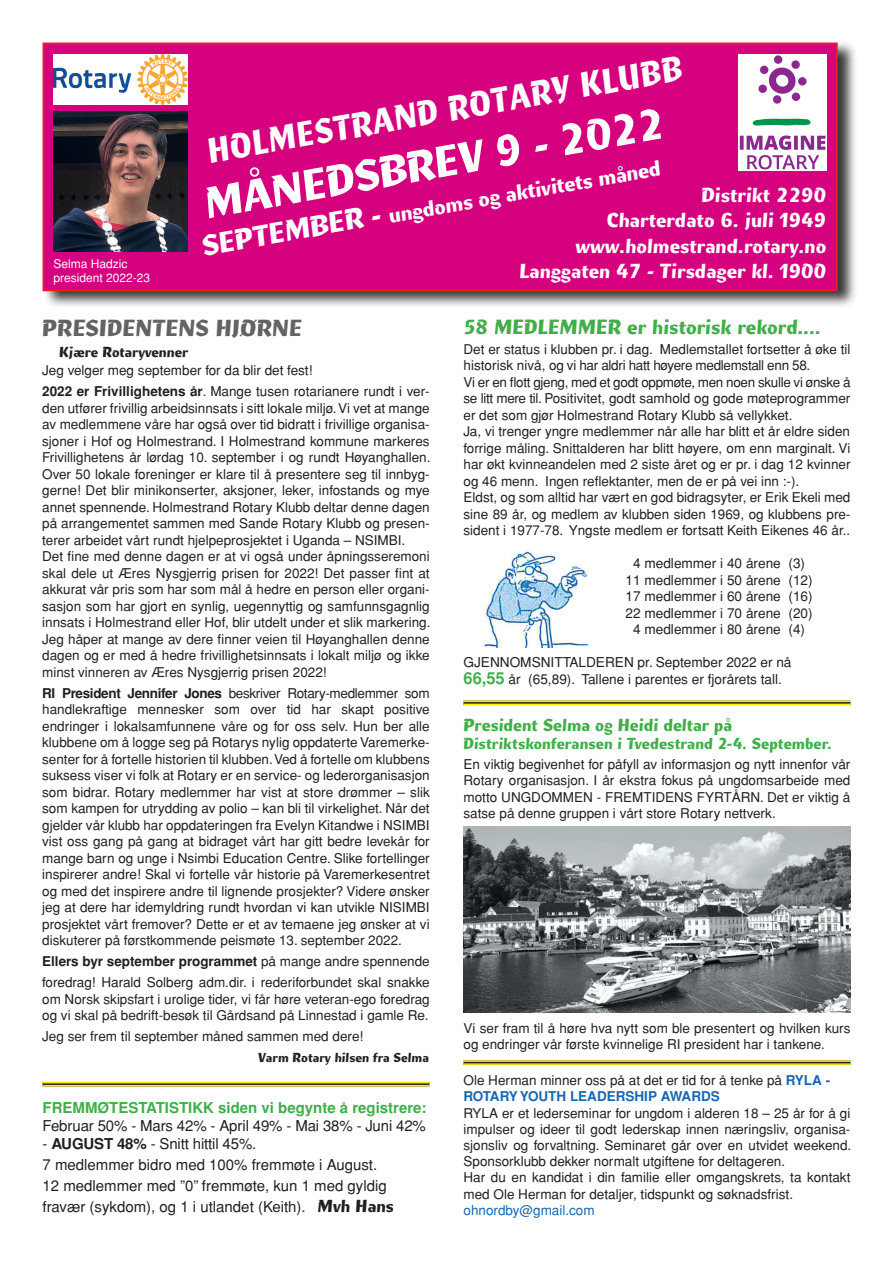
<style>
.page{position:relative;width:893px;height:1263px;background:#fff}
.page>*{position:absolute;margin:0;border:0;box-sizing:border-box;transform-origin:0 0}
.t1{font:700 45px "Cg Ritmo";color:#fff}
.t2{font:700 36px "Cg Ritmo";color:#fff;scale:.9 1}
.t3{font:700 24px "Cg Ritmo";color:#636366}
.t4{font:700 22.5px "Cg Ritmo";color:#fff}
.t5{font:700 21.15px "Cg Ritmo";letter-spacing:-.005em;color:#40ae49}
.t6{font:700 21px "Cg Ritmo";color:#fff}
.t7{font:700 18px "Cg Ritmo";letter-spacing:-.005em;color:#40ae49}
.t8{font:700 16.5px "Cg Ritmo";color:#40ae49}
.t9{font:15px "Helvetica";color:#231f20}
.t10{font:700 15px "Helvetica";color:#40ae49}
.t11{font:700 15px "Cg Ritmo";color:#231f20}
.t12{font:13.65px "Helvetica";color:#231f20}
.t13{font:13.5px/16.5px "Helvetica";color:#231f20;text-align:justify}
.t14{font:700 13.5px "Helvetica";color:#1768b4}
.t15{font:700 13.5px "Cg Ritmo";color:#231f20}
.t16{font:13.5px "Helvetica";color:#1768b4}
.t17{font:12px "Helvetica";color:#fff}
.s1{font-size:30px}
.s2{font-weight:700}
.s3{font-family:"Cg Ritmo";font-weight:700;font-size:18px}
.s4{font-weight:700;font-size:16.5px;color:#40ae49}
.s5{font-weight:700;color:#1768b4}
</style>
<div class="page">
<div style="left:43px;top:40px;width:815px;height:269px;background:#231f20;opacity:.9"></div>
<div style="left:43px;top:43px;width:795px;height:248px;background:#d6017f;border:2px solid #ee1d23"></div>
<img style="left:54px;top:55px;width:133px;height:50px">
<svg style="left:43px;top:1083px;width:386px;height:2px"></svg>
<hr style="left:43px;top:1082px;width:386px;height:1px;background:#fff101">
<hr style="left:43px;top:1085px;width:386px;height:1px;background:#fff101">
<img style="left:54px;top:111px;width:133px;height:141px">
<img style="left:738px;top:55px;width:88px;height:115px">
<img style="left:484px;top:551px;width:104px;height:96px">
<svg style="left:463px;top:702px;width:387px;height:2px"></svg>
<hr style="left:463px;top:701px;width:387px;height:1px;background:#fff101">
<hr style="left:463px;top:704px;width:387px;height:1px;background:#fff101">
<img style="left:463px;top:826px;width:387px;height:187px">
<div style="left:463px;top:1060px;width:387px;height:5px;background:#231f20"></div>
<hr style="left:463px;top:1060px;width:387px;height:2px;background:#fff101">
<hr style="left:463px;top:1063px;width:387px;height:2px;background:#fff101">
<p class="t2" style="left:204px;top:130px;width:536px;rotate:-10deg">HOLMESTRAND ROTARY KLUBB</p>
<p class="t1" style="left:200px;top:177px;width:468px;rotate:-10deg">MÅNEDSBREV 9 - 2022</p>
<p class="t4" style="left:201px;top:235px;width:466px;rotate:-10deg"><span class="s1">SEPTEMBER -</span> ungdoms og aktivitets måned</p>
<p class="t6" style="left:701px;top:182px;width:126px">Distrikt 2290</p>
<p class="t6" style="left:607px;top:208px;width:221px">Charterdato 6. juli 1949</p>
<p class="t6" style="left:575px;top:233px;width:252px">www.holmestrand.rotary.no</p>
<p class="t6" style="left:519px;top:258px;width:308px">Langgaten 47 - Tirsdager kl. 1900</p>
<p class="t17" style="left:54px;top:257px;width:76px">Selma Hadzic</p>
<p class="t17" style="left:54px;top:270px;width:98px">president 2022-23</p>
<p class="t3" style="left:42px;top:314px;width:262px">PRESIDENTENS HJØRNE</p>
<p class="t11" style="left:59px;top:343px;width:131px">Kjære Rotaryvenner</p>
<p class="t13" style="left:42px;top:362px;width:272px">Jeg velger meg september for da blir det fest!</p>
<p class="t13" style="left:42px;top:383px;width:390px"><span class="s2">2022 er Frivillighetens år</span>. Mange tusen rotarianere rundt i ver&shy;den utfører frivillig arbeidsinnsats i sitt lokale miljø. Vi vet at mange av medlemmene våre har også over tid bidratt i frivillige organisa&shy;sjoner i Hof og Holmestrand. I Holmestrand kommune markeres Frivillighetens år lørdag 10. september i og rundt Høyanghallen.<br>Over 50 lokale foreninger er klare til å presentere seg til innbyg&shy;gerne! Det blir minikonserter, aksjoner, leker, infostands og mye annet spennende. Holmestrand Rotary Klubb deltar denne dagen på arrangementet sammen med Sande Rotary Klubb og presen&shy;terer arbeidet vårt rundt hjelpeprosjektet i Uganda – NSIMBI.</p>
<p class="t13" style="left:42px;top:548px;width:390px">Det fine med denne dagen er at vi også under åpningsseremoni skal dele ut Æres Nysgjerrig prisen for 2022! Det passer fint at akkurat vår pris som har som mål å hedre en person eller organi&shy;sasjon som har gjort en synlig, uegennyttig og samfunnsgagnlig innsats i Holmestrand eller Hof, blir utdelt under et slik markering.<br>Jeg håper at mange av dere finner veien til Høyanghallen denne dagen og er med å hedre frivillighetsinnsats i lokalt miljø og ikke minst vinneren av Æres Nysgjerrig prisen 2022!</p>
<p class="t13" style="left:42px;top:685px;width:389px"><span class="s2">RI President Jennifer Jones</span> beskriver Rotary-medlemmer som handlekraftige mennesker som over tid har skapt positive endringer i lokalsamfunnene våre og for oss selv. Hun ber alle klubbene om å logge seg på Rotarys nylig oppdaterte Varemerke&shy;senter for å fortelle historien til klubben. Ved å fortelle om klubbens suksess viser vi folk at Rotary er en service- og lederorganisasjon som bidrar. Rotary medlemmer har vist at store drømmer – slik som kampen for utrydding av polio – kan bli til virkelighet. Når det gjelder vår klubb har oppdateringen fra Evelyn Kitandwe i NSIMBI vist oss gang på gang at bidraget vårt har gitt bedre levekår for mange barn og unge i Nsimbi Education Centre. Slike fortellinger inspirerer andre! Skal vi fortelle vår historie på Varemerkesentret og med det inspirere andre til lignende prosjekter? Videre ønsker jeg at dere har idemyldring rundt hvordan vi kan utvikle NISIMBI prosjektet vårt fremover? Dette er et av temaene jeg ønsker at vi diskuterer på førstkommende peismøte 13. september 2022.</p>
<p class="t13" style="left:42px;top:951px;width:389px;line-height:21px"><span class="s2">Ellers byr september programmet</span> på mange andre spennende foredrag! Harald Solberg adm.dir. i rederiforbundet skal snakke</p>
<p class="t13" style="left:42px;top:991px;width:389px">om Norsk skipsfart i urolige tider, vi får høre veteran-ego foredrag og vi skal på bedrift-besøk til Gårdsand på Linnestad i gamle Re.</p>
<p class="t13" style="left:42px;top:1028px;width:323px">Jeg ser frem til september måned sammen med dere!</p>
<p class="t15" style="left:258px;top:1050px;width:172px">Varm Rotary hilsen fra Selma</p>
<p class="t10" style="left:43px;top:1099px;width:386px">FREMMØTESTATISTIKK siden vi begynte å registrere:</p>
<p class="t9" style="left:43px;top:1117px;width:385px">Februar 50% - Mars 42% - April 49% - Mai 38% - Juni 42%</p>
<p class="t9" style="left:43px;top:1135px;width:215px">- <span class="s2">AUGUST 48%</span> - Snitt hittil 45%.</p>
<p class="t9" style="left:43px;top:1156px;width:336px">7 medlemmer bidro med 100% fremmøte i August.</p>
<p class="t9" style="left:43px;top:1177px;width:346px">12 medlemmer med ”0” fremmøte, kun 1 med gyldig</p>
<p class="t9" style="left:43px;top:1198px;width:353px">fravær (sykdom), og 1 i utlandet (Keith). <span class="s3">Mvh Hans</span></p>
<p class="t5" style="left:463px;top:314px;width:359px">58 MEDLEMMER er historisk rekord....</p>
<p class="t13" style="left:463px;top:340px;width:388px">Det er status i klubben pr. i dag. Medlemstallet fortsetter å øke til historisk nivå, og vi har aldri hatt høyere medlemstall enn 58.</p>
<p class="t13" style="left:463px;top:373px;width:388px">Vi er en flott gjeng, med et godt oppmøte, men noen skulle vi ønske å se litt mere til. Positivitet, godt samhold og gode møteprogrammer er det som gjør Holmestrand Rotary Klubb så vellykket.</p>
<p class="t13" style="left:463px;top:423px;width:388px">Ja, vi trenger yngre medlemmer når alle har blitt et år eldre siden</p>
<p class="t13" style="left:463px;top:439px;width:388px">forrige måling. Snittalderen har blitt høyere, om enn marginalt. Vi har økt kvinneandelen med 2 siste året og er pr. i dag 12 kvinner og 46 menn. Ingen reflektanter, men de er på vei inn :-).</p>
<p class="t13" style="left:463px;top:489px;width:388px">Eldst, og som alltid har vært en god bidragsyter, er Erik Ekeli med sine 89 år, og medlem av klubben siden 1969, og klubbens pre&shy;sident i 1977-78. Yngste medlem er fortsatt Keith Eikenes 46 år..</p>
<p class="t12" style="left:633px;top:555px;width:174px">4 medlemmer i 40 årene (3)</p>
<p class="t12" style="left:625px;top:572px;width:189px">11 medlemmer i 50 årene (12)</p>
<p class="t12" style="left:625px;top:588px;width:189px">17 medlemmer i 60 årene (16)</p>
<p class="t12" style="left:625px;top:605px;width:189px">22 medlemmer i 70 årene (20)</p>
<p class="t12" style="left:633px;top:621px;width:174px">4 medlemmer i 80 årene (4)</p>
<p class="t12" style="left:463px;top:654px;width:329px">GJENNOMSNITTALDEREN pr. September 2022 er nå</p>
<p class="t12" style="left:463px;top:671px;width:320px"><span class="s4">66,55</span> år (65,89). Tallene i parentes er fjorårets tall.</p>
<p class="t7" style="left:463px;top:714px;width:270px">President Selma og Heidi deltar på</p>
<p class="t8" style="left:463px;top:734px;width:370px">Distriktskonferansen i Tvedestrand 2-4. September.</p>
<p class="t13" style="left:463px;top:755px;width:388px">En viktig begivenhet for påfyll av informasjon og nytt innenfor vår Rotary organisasjon. I år ekstra fokus på ungdomsarbeide med motto UNGDOMMEN - FREMTIDENS FYRTÅRN. Det er viktig å satse på denne gruppen i vårt store Rotary nettverk.</p>
<p class="t13" style="left:463px;top:1019px;width:388px">Vi ser fram til å høre hva nytt som ble presentert og hvilken kurs og endringer vår første kvinnelige RI president har i tankene.</p>
<p class="t13" style="left:463px;top:1072px;width:368px">Ole Herman minner oss på at det er tid for å tenke på <span class="s5">RYLA -</span></p>
<p class="t14" style="left:463px;top:1089px;width:258px">ROTARY YOUTH LEADERSHIP AWARDS</p>
<p class="t13" style="left:463px;top:1104px;width:389px">RYLA er et lederseminar for ungdom i alderen 18 – 25 år for å gi impulser og ideer til godt lederskap innen næringsliv, organisa&shy;sjonsliv og forvaltning. Seminaret går over en utvidet weekend.<br>Sponsorklubb dekker normalt utgiftene for deltageren.</p>
<p class="t13" style="left:463px;top:1169px;width:388px">Har du en kandidat i din familie eller omgangskrets, ta kontakt med Ole Herman for detaljer, tidspunkt og søknadsfrist.</p>
<p class="t16" style="left:463px;top:1202px;width:133px">ohnordby@gmail.com</p>
</div>
